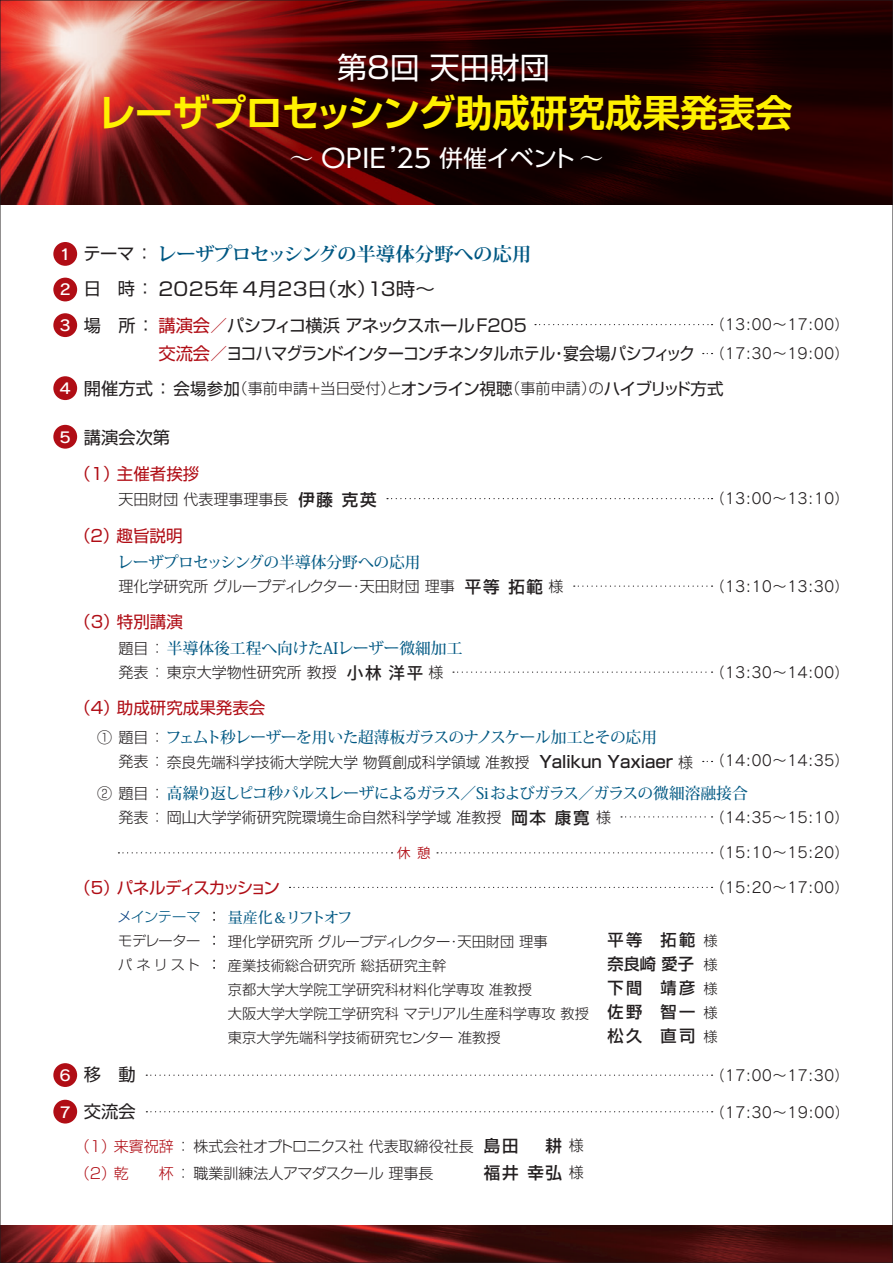
<style>
.page{position:relative;width:893px;height:1263px;background:#fff}
.page>*{position:absolute;margin:0;border:0;box-sizing:border-box;transform-origin:0 0}
.t1{font:700 37.5px "Shin Go Pro De";letter-spacing:-.01em;color:#fff101}
.t2{font:30px "Shin Go Pro";color:#fff}
.t3{font:25.65px "UD Shin Go Pro";color:#fff;scale:1.05 1}
.t4{font:700 18.9px "Koz Min Pr 6 N";letter-spacing:-.01em;color:#005883}
.t5{font:18.6px "Shin Go Pro";letter-spacing:.02em;color:#231f20;scale:1.05 1}
.t6{font:17.25px/37px "Shin Go Pro";letter-spacing:-.04em;color:#231f20}
.t7{font:16.5px "Shin Go Pro";letter-spacing:-.04em;color:#231f20}
.t8{font:16.5px "Shin Go Pro";color:#b00d15}
.t9{font:16.5px "Shin Go Pro";letter-spacing:-.135em;color:#b00d15}
.t10{font:500 16.5px/27px "Shin Go Pro";color:#231f20}
.t11{font:500 16.2px/24px "Shin Go Pro";letter-spacing:.15em;color:#231f20;text-align:justify}
.t12{font:500 15.75px "Koz Min Pr 6 N";letter-spacing:-.05em;color:#005883}
.t13{font:500 15.75px "Koz Min Pr 6 N";letter-spacing:-.03em;color:#005883}
.t14{font:500 15.75px "Koz Min Pr 6 N";color:#005883}
.t15{font:500 15.75px "Koz Min Pr 6 N";letter-spacing:-.01em;color:#005883}
.t16{font:300 15px/27px "Shin Go Pro";color:#231f20}
.t17{font:15px/28.5px "Rodin Pro M";color:#231f20}
.t18{font:500 15px "Koz Min Pro";letter-spacing:-.11em;color:#005883}
.t19{font:14.85px "Rodin Pro DB";color:#fff;scale:1.11 1}
.t20{font:300 14.25px/24px "Shin Go Pro";color:#231f20;text-align:justify}
.t21{font:13.5px "Koz Go Pr 6 N";color:#b00d15}
.s1{font-family:"Koz Min Pr 6 N";font-weight:500;font-size:23.25px}
.s2{font-size:23.25px}
.s3{font-family:"Shin Go Pro";font-weight:400;font-size:17.25px;color:#231f20}
.s4{font-size:17.25px}
.s5{color:#b00d15}
.s6{font-weight:300;font-size:15px}
.s7{font-weight:500;font-size:16.5px}
.s8{font-family:"Shin Go Pro";font-weight:300;font-size:15px;color:#231f20}
.s9{font-family:"Koz Go Pro";font-weight:500;font-size:16.5px}
.s10{font-family:"Shin Go Pro";font-weight:300;font-size:13.8px;color:#013b7f}
.s11{font-family:"Shin Go Pro";font-weight:300;font-size:13.8px}
.s12{font-family:"Shin Go Pro";font-weight:400;color:#231f20}
.s13{font-size:13.8px}
.s14{font-weight:400;font-size:15px}
</style>
<div class="page">
<svg style="left:535px;top:324px;width:177px;height:1px"></svg>
<svg style="left:574px;top:585px;width:138px;height:2px"></svg>
<svg style="left:387px;top:498px;width:325px;height:1px"></svg>
<svg style="left:453px;top:671px;width:259px;height:2px"></svg>
<svg style="left:289px;top:887px;width:423px;height:1px"></svg>
<svg style="left:146px;top:1074px;width:566px;height:2px"></svg>
<svg style="left:437px;top:852px;width:275px;height:1px"></svg>
<svg style="left:118px;top:852px;width:274px;height:1px"></svg>
<svg style="left:146px;top:1111px;width:567px;height:1px"></svg>
<svg style="left:621px;top:816px;width:91px;height:1px"></svg>
<img style="left:2px;top:1226px;width:889px;height:35px">
<img style="left:2px;top:2px;width:889px;height:202px">
<div style="left:53px;top:242px;width:24px;height:24px;background:#b00d15;border-radius:50%"></div>
<div style="left:53px;top:278px;width:24px;height:23px;background:#b00d15;border-radius:50%"></div>
<div style="left:53px;top:313px;width:24px;height:24px;background:#b00d15;border-radius:50%"></div>
<div style="left:53px;top:376px;width:24px;height:24px;background:#b00d15;border-radius:50%"></div>
<div style="left:53px;top:425px;width:24px;height:24px;background:#b00d15;border-radius:50%"></div>
<div style="left:53px;top:1063px;width:24px;height:24px;background:#b00d15;border-radius:50%"></div>
<div style="left:53px;top:1100px;width:24px;height:23px;background:#b00d15;border-radius:50%"></div>
<h2 class="t2" style="left:337px;top:42px;width:214px">第8回 天田財団</h2>
<h1 class="t1" style="left:98px;top:82px;width:696px">レーザプロセッシング助成研究成果発表会</h1>
<h3 class="t3" style="left:289px;top:137px;width:301px"><span class="s1">～</span> OPIE’25 <span class="s2">併催イベント</span><span class="s1">～</span></h3>
<p class="t19" style="left:60px;top:244px;width:12px">1</p>
<p class="t19" style="left:60px;top:280px;width:12px">2</p>
<p class="t19" style="left:60px;top:316px;width:12px">3</p>
<p class="t19" style="left:60px;top:379px;width:12px">4</p>
<p class="t19" style="left:60px;top:427px;width:12px">5</p>
<p class="t19" style="left:60px;top:1065px;width:12px">6</p>
<p class="t19" style="left:60px;top:1103px;width:12px">7</p>
<p class="t4" style="left:83px;top:243px;width:450px"><span class="s3">テーマ ：</span>レーザプロセッシングの半導体分野への応用</p>
<p class="t5" style="left:84px;top:274px;width:336px"><span class="s4">日　時 ：</span> 2025年 4月23日（水）13時～</p>
<p class="t6" style="left:158px;top:309px;width:538px;line-height:28.5px;text-indent:-74px">場　所 ：<span class="s5">講演会／</span>パシフィコ横浜 アネックスホールF205<br><span class="s5">交流会／</span>ヨコハマグランドインターコンチネンタルホテル・宴会場パシフィック</p>
<p class="t17" style="left:710px;top:310px;width:141px">（13:00～17:00）（17:30～19:00）</p>
<p class="t7" style="left:84px;top:375px;width:641px"><span class="s4">開催方式 ：</span>会場参加<span class="s6">（事前申請＋当日受付）と</span>オンライン視聴<span class="s6">（事前申請）の</span>ハイブリッド方式</p>
<p class="t6" style="left:84px;top:417px;width:88px">講演会次第</p>
<p class="t8" style="left:74px;top:460px;width:127px">（1）主催者挨拶</p>
<p class="t16" style="left:118px;top:484px;width:260px">天田財団 代表理事理事長 <span class="s7">伊藤 克英</span></p>
<p class="t8" style="left:74px;top:522px;width:110px">（２）趣旨説明</p>
<p class="t15" style="left:117px;top:553px;width:305px">レーザプロセッシングの半導体分野への応用</p>
<p class="t16" style="left:118px;top:571px;width:446px">理化学研究所 グループディレクター・天田財団 理事 <span class="s7">平等 拓範</span>様</p>
<p class="t8" style="left:74px;top:608px;width:110px">（3）特別講演</p>
<p class="t14" style="left:118px;top:639px;width:345px"><span class="s8">題目 ：</span>半導体後工程へ向けたAIレーザー微細加工</p>
<p class="t16" style="left:118px;top:657px;width:327px">発表 ：東京大学物性研究所 教授 <span class="s9">小林 洋平</span>様</p>
<p class="t8" style="left:74px;top:694px;width:193px">（4）助成研究成果発表会</p>
<p class="t13" style="left:97px;top:729px;width:561px"><span class="s8">① 題目 ：</span>フェムト秒レーザーを用いた超薄板ガラスのナノスケール加工とその応用</p>
<p class="t16" style="left:118px;top:746px;width:576px">発表 ：奈良先端科学技術大学院大学 物質創成科学領域 准教授 <span class="s7">Yalikun Yaxiaer</span> 様</p>
<p class="t17" style="left:710px;top:484px;width:141px">（13:00～13:10）</p>
<p class="t17" style="left:710px;top:571px;width:141px">（13:10～13:30）</p>
<p class="t17" style="left:710px;top:657px;width:141px">（13:30～14:00）</p>
<p class="t17" style="left:710px;top:746px;width:141px">（14:00～14:35）</p>
<p class="t12" style="left:97px;top:784px;width:652px"><span class="s8">② 題目 ：</span>高繰り返しピコ秒パルスレーザによるガラス／Siおよびガラス／ガラスの微細溶融接合</p>
<p class="t16" style="left:118px;top:802px;width:494px">発表 ：岡山大学学術研究院環境生命自然科学学域 准教授 <span class="s7">岡本 康寛</span> 様</p>
<p class="t21" style="left:397px;top:845px;width:35px">休 憩</p>
<p class="t17" style="left:710px;top:802px;width:141px">（14:35～15:10）</p>
<p class="t17" style="left:710px;top:837px;width:141px">（15:10～15:20）</p>
<p class="t9" style="left:74px;top:874px;width:207px">（5）パネルディスカッション</p>
<p class="t18" style="left:117px;top:907px;width:237px"><span class="s10">メ</span><span class="s11">インテーマ</span><span class="s12">：</span>量産化＆リフトオフ</p>
<p class="t20" style="left:118px;top:928px;width:431px"><span class="s13">モデレーター</span><span class="s14">：</span>理化学研究所 グループディレクター・天田財団 理事</p>
<p class="t20" style="left:118px;top:952px;width:330px"><span class="s13">パネリスト</span><span class="s14">：</span>産業技術総合研究所 総括研究主幹</p>
<p class="t20" style="left:228px;top:976px;width:305px">京都大学大学院工学研究科材料化学専攻 准教授</p>
<p class="t20" style="left:228px;top:999px;width:362px">大阪大学大学院工学研究科 マテリアル生産科学専攻 教授</p>
<p class="t20" style="left:228px;top:1023px;width:274px">東京大学先端科学技術研究センター 准教授</p>
<p class="t6" style="left:84px;top:1054px;width:53px">移　動交流会</p>
<p class="t16" style="left:75px;top:1131px;width:400px"><span class="s5">（1）来賓祝辞</span>：株式会社オプトロニクス社 代表取締役社長<span class="s5">（2）乾　　杯</span>：職業訓練法人アマダスクール 理事長</p>
<p class="t10" style="left:484px;top:1130px;width:101px">島田 　耕 <span class="s6">様</span>福井 幸弘 <span class="s6">様</span></p>
<p class="t17" style="left:710px;top:873px;width:141px">（15:20～17:00）</p>
<p class="t11" style="left:607px;top:926px;width:89px">平等 拓範奈良崎 愛子下間 靖彦佐野 智一松久 直司</p>
<p class="t20" style="left:703px;top:927px;width:16px">様様様様様</p>
<p class="t17" style="left:710px;top:1060px;width:141px">（17:00～17:30）</p>
<p class="t17" style="left:710px;top:1097px;width:141px">（17:30～19:00）</p>
</div>
